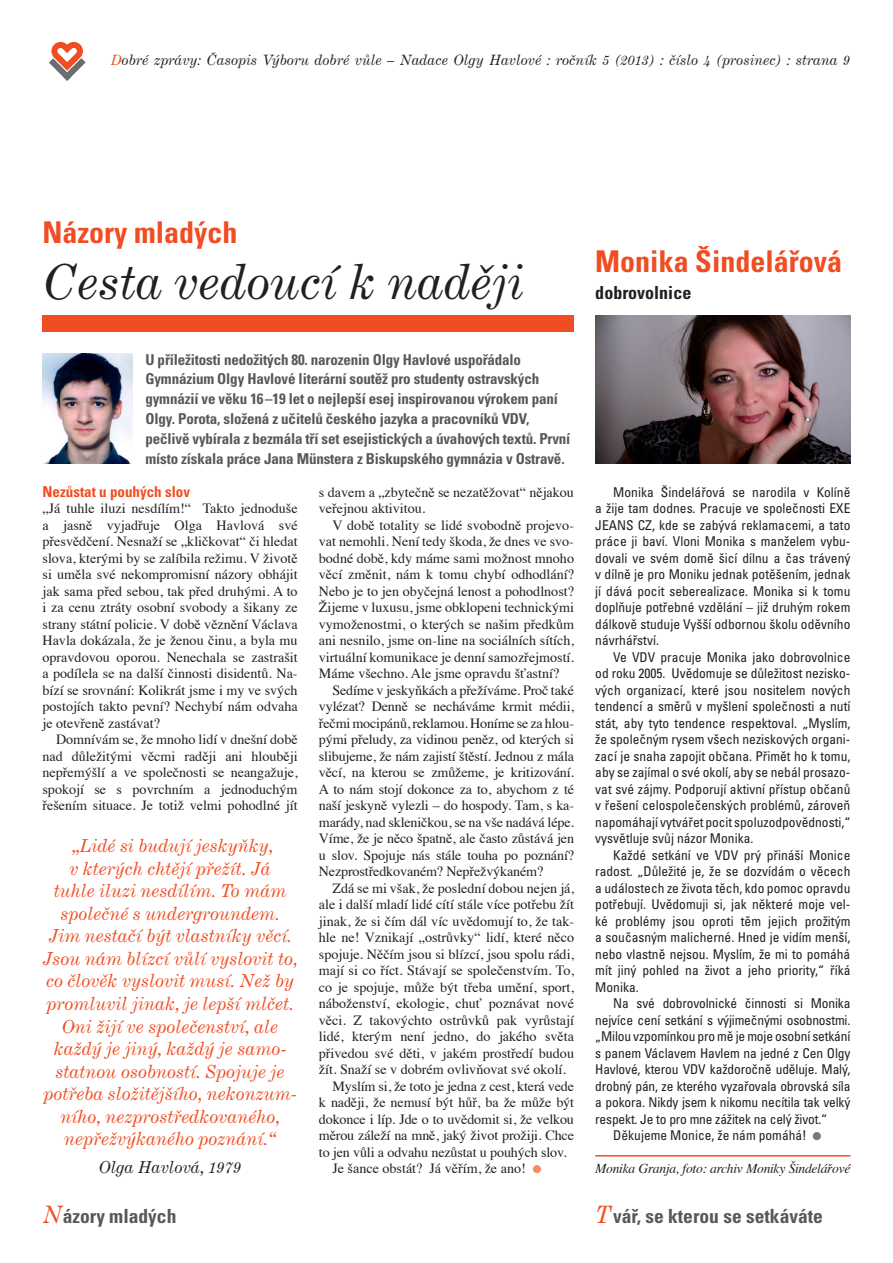
<style>
.page{position:relative;width:893px;height:1263px;background:#fff}
.page>*{position:absolute;margin:0;border:0;box-sizing:border-box;transform-origin:0 0}
.t1{font:italic 48px "Century Expanded CE";color:#231f20}
.t2{font:700 condensed 30px "Univers CE";color:#f04d22}
.t3{font:700 condensed 19.5px "Univers CE";color:#57585a}
.t4{font:italic 18px/22.5px "Century Expanded CE";color:#f04d22;text-align:center}
.t5{font:700 condensed 18px "Univers CE";color:#231f20}
.t6{font:italic 16.5px "Century Expanded CE";color:#231f20}
.t7{font:700 condensed 15px/19.8px "Univers CE";letter-spacing:-.01em;color:#57585a}
.t8{font:700 condensed 15px "Univers CE";color:#f04d22}
.t9{font:italic 14.25px "Century Expanded CE";color:#231f20}
.t10{font:14.1px/16.5px "Times";color:#231f20;text-align:justify}
.t11{font:condensed 13.5px/16.5px "Univers CE";letter-spacing:-.01em;color:#231f20;text-align:justify}
.t12{font:italic 13.5px "Times";letter-spacing:-.02em;color:#231f20}
.s1{color:#f04d22}
.s2{font-family:"Century Expanded CE";font-weight:400;font-style:italic;font-stretch:normal;font-size:24px;color:#f04d22}
</style>
<div class="page">
<svg style="left:49px;top:42px;width:37px;height:39px"></svg>
<div style="left:813px;top:1132px;width:8px;height:8px;background:#76787b;border-radius:50%"></div>
<img style="left:595px;top:315px;width:255px;height:149px">
<hr style="left:595px;top:1155px;width:255px;height:1px;background:#f04d22">
<div style="left:533px;top:1165px;width:8px;height:8px;background:#f68c60;border-radius:50%"></div>
<div style="left:43px;top:315px;width:531px;height:17px;background:#f04d22"></div>
<img style="left:43px;top:353px;width:90px;height:111px">
<p class="t9" style="left:111px;top:52px;width:741px"><span class="s1">D</span>obré zprávy: Časopis Výboru dobré vůle – Nadace Olgy Havlové : ročník 5 (2013) : číslo 4 (prosinec) : strana 9</p>
<h2 class="t2" style="left:43px;top:216px;width:196px">Názory mladých</h2>
<h1 class="t1" style="left:43px;top:254px;width:483px">Cesta vedoucí k naději</h1>
<p class="t7" style="left:145px;top:350px;width:426px">U příležitosti nedožitých 80. narozenin Olgy Havlové uspořádalo Gymnázium Olgy Havlové literární soutěž pro studenty ostravských gymnázií ve věku 16–19 let o nejlepší esej inspirovanou výrokem paní Olgy. Porota, složená z učitelů českého jazyka a pracovníků VDV, pečlivě vybírala z bezmála tří set esejistických a úvahových textů. První místo získala práce Jana Münstera z Biskupského gymnázia v Ostravě.</p>
<p class="t8" style="left:43px;top:483px;width:149px">Nezůstat u pouhých slov</p>
<p class="t10" style="left:43px;top:499px;width:257px">„Já tuhle iluzi nesdílím!“ Takto jednoduše a jasně vyjadřuje Olga Havlová své přesvědčení. Nesnaží se „kličkovat“ či hledat slova, kterými by se zalíbila režimu. V životě si uměla své nekompromisní názory obhájit jak sama před sebou, tak před druhými. A to i za cenu ztráty osobní svobody a šikany ze strany státní policie. V době věznění Václava Havla dokázala, že je ženou činu, a byla mu opravdovou oporou. Nenechala se zastrašit a podílela se na další činnosti disidentů. Na&shy;bízí se srovnání: Kolikrát jsme i my ve svých postojích takto pevní? Nechybí nám odvaha je otevřeně zastávat?</p>
<p class="t10" style="left:42px;top:730px;width:257px;text-indent:14px">Domnívám se, že mnoho lidí v dnešní době nad důležitými věcmi raději ani hlouběji nepřemýšlí a ve společnosti se neangažuje, spokojí se s povrchním a jednoduchým řešením situace. Je totiž velmi pohodlné jít</p>
<p class="t4" style="left:43px;top:835px;width:256px">„Lidé si budují jeskyňky,<br>v kterých chtějí přežít. Já<br>tuhle iluzi nesdílím. To mám společné s undergroundem.<br>Jim nestačí být vlastníky věcí.<br>Jsou nám blízcí vůlí vyslovit to, co člověk vyslovit musí. Než by promluvil jinak, je lepší mlčet.<br>Oni žijí ve společenství, ale každý je jiný, každý je samo&shy;statnou osobností. Spojuje je potřeba složitějšího, nekonzum&shy;ního, nezprostředkovaného, nepřežvýkaného poznání.“</p>
<p class="t6" style="left:99px;top:1158px;width:144px">Olga Havlová, 1979</p>
<p class="t10" style="left:319px;top:482px;width:257px">s davem a „zbytečně se nezatěžovat“ nějakou veřejnou aktivitou.</p>
<p class="t10" style="left:319px;top:515px;width:257px;text-indent:13px">V době totality se lidé svobodně projevo&shy;vat nemohli. Není tedy škoda, že dnes ve svo&shy;bodné době, kdy máme sami možnost mnoho věcí změnit, nám k tomu chybí odhodlání?<br>Nebo je to jen obyčejná lenost a pohodlnost?<br>Žijeme v luxusu, jsme obklopeni technickými vymoženostmi, o kterých se našim předkům ani nesnilo, jsme on-line na sociálních sítích, virtuální komunikace je denní samozřejmostí.<br>Máme všechno. Ale jsme opravdu šťastní?</p>
<p class="t10" style="left:319px;top:680px;width:257px;text-indent:13px">Sedíme v jeskyňkách a přežíváme. Proč také vylézat? Denně se necháváme krmit médii, řečmi mocipánů, reklamou. Honíme se za hlou&shy;pými přeludy, za vidinou peněz, od kterých si slibujeme, že nám zajistí štěstí. Jednou z mála věcí, na kterou se zmůžeme, je kritizování.<br>A to nám stojí dokonce za to, abychom z té naší jeskyně vylezli – do hospody. Tam, s ka&shy;marády, nad skleničkou, se na vše nadává lépe.<br>Víme, že je něco špatně, ale často zůstává jen u slov. Spojuje nás stále touha po poznání?<br>Nezprostředkovaném? Nepřežvýkaném?</p>
<p class="t10" style="left:332px;top:878px;width:243px">Zdá se mi však, že poslední dobou nejen já,</p>
<p class="t10" style="left:319px;top:895px;width:257px">ale i další mladí lidé cítí stále více potřebu žít</p>
<p class="t10" style="left:319px;top:911px;width:257px">jinak, že si čím dál víc uvědomují to, že tak-</p>
<p class="t10" style="left:319px;top:928px;width:257px">hle ne! Vznikají „ostrůvky“ lidí, které něco</p>
<p class="t10" style="left:319px;top:944px;width:257px">spojuje. Něčím jsou si blízcí, jsou spolu rádi,</p>
<p class="t10" style="left:319px;top:961px;width:257px">mají si co říct. Stávají se společenstvím. To,</p>
<p class="t10" style="left:319px;top:977px;width:257px">co je spojuje, může být třeba umění, sport,</p>
<p class="t10" style="left:319px;top:994px;width:257px">náboženství, ekologie, chuť poznávat nové</p>
<p class="t10" style="left:319px;top:1010px;width:257px">věci. Z takovýchto ostrůvků pak vyrůstají</p>
<p class="t10" style="left:319px;top:1027px;width:257px">lidé, kterým není jedno, do jakého světa</p>
<p class="t10" style="left:319px;top:1043px;width:257px">přivedou své děti, v jakém prostředí budou</p>
<p class="t10" style="left:319px;top:1060px;width:249px">žít. Snaží se v dobrém ovlivňovat své okolí.</p>
<p class="t10" style="left:332px;top:1076px;width:243px">Myslím si, že toto je jedna z cest, která vede</p>
<p class="t10" style="left:319px;top:1093px;width:257px">k naději, že nemusí být hůř, ba že může být</p>
<p class="t10" style="left:319px;top:1109px;width:257px">dokonce i líp. Jde o to uvědomit si, že velkou</p>
<p class="t10" style="left:319px;top:1126px;width:257px">měrou záleží na mně, jaký život prožiji. Chce</p>
<p class="t10" style="left:319px;top:1142px;width:249px">to jen vůli a odvahu nezůstat u pouhých slov.</p>
<p class="t10" style="left:332px;top:1159px;width:195px">Je šance obstát? Já věřím, že ano!</p>
<h2 class="t2" style="left:595px;top:244px;width:248px">Monika Šindelářová</h2>
<p class="t5" style="left:595px;top:282px;width:97px">dobrovolnice</p>
<p class="t11" style="left:595px;top:484px;width:257px;text-indent:18px">Monika Šindelářová se narodila v Kolíně a žije tam dodnes. Pracuje ve společnosti EXE JEANS CZ, kde se zabývá reklamacemi, a tato práce ji baví. Vloni Monika s manželem vybu&shy;dovali ve svém domě šicí dílnu a čas trávený v dílně je pro Moniku jednak potěšením, jednak jí dává pocit seberealizace. Monika si k tomu doplňuje potřebné vzdělání – již druhým rokem dálkově studuje Vyšší odbornou školu oděvního návrhářství.</p>
<p class="t11" style="left:595px;top:649px;width:257px;text-indent:18px">Ve VDV pracuje Monika jako dobrovolnice od roku 2005. Uvědomuje se důležitost nezisko&shy;vých organizací, které jsou nositelem nových tendencí a směrů v myšlení společnosti a nutí stát, aby tyto tendence respektoval. „Myslím, že společným rysem všech neziskových organi&shy;zací je snaha zapojit občana. Přimět ho k tomu, aby se zajímal o své okolí, aby se nebál prosazo&shy;vat své zájmy. Podporují aktivní přístup občanů v řešení celospolečenských problémů, zároveň napomáhají vytvářet pocit spoluzodpovědnosti,“ vysvětluje svůj názor Monika.</p>
<p class="t11" style="left:595px;top:847px;width:257px;text-indent:18px">Každé setkání ve VDV prý přináší Monice radost. „Důležité je, že se dozvídám o věcech a událostech ze života těch, kdo pomoc opravdu potřebují. Uvědomuji si, jak některé moje vel&shy;ké problémy jsou oproti těm jejich prožitým a současným malicherné. Hned je vidím menší, nebo vlastně nejsou. Myslím, že mi to pomáhá mít jiný pohled na život a jeho priority,“ říká Monika.</p>
<p class="t11" style="left:613px;top:995px;width:239px">Na své dobrovolnické činnosti si Monika</p>
<p class="t11" style="left:595px;top:1012px;width:257px">nejvíce cení setkání s výjimečnými osobnostmi.</p>
<p class="t11" style="left:595px;top:1028px;width:257px">„Milou vzpomínkou pro mě je moje osobní setkání</p>
<p class="t11" style="left:595px;top:1045px;width:257px">s panem Václavem Havlem na jedné z Cen Olgy</p>
<p class="t11" style="left:595px;top:1061px;width:257px">Havlové, kterou VDV každoročně uděluje. Malý,</p>
<p class="t11" style="left:595px;top:1078px;width:257px">drobný pán, ze kterého vyzařovala obrovská síla</p>
<p class="t11" style="left:595px;top:1094px;width:257px">a pokora. Nikdy jsem k nikomu necítila tak velký</p>
<p class="t11" style="left:595px;top:1111px;width:233px">respekt. Je to pro mne zážitek na celý život.“</p>
<p class="t11" style="left:613px;top:1127px;width:195px">Děkujeme Monice, že nám pomáhá!</p>
<p class="t12" style="left:595px;top:1157px;width:257px">Monika Granja, foto: archiv Moniky Šindelářové</p>
<h3 class="t3" style="left:43px;top:1205px;width:135px"><span class="s2">N</span>ázory mladých</h3>
<h3 class="t3" style="left:595px;top:1205px;width:229px"><span class="s2">T</span>vář, se kterou se setkáváte</h3>
</div>
